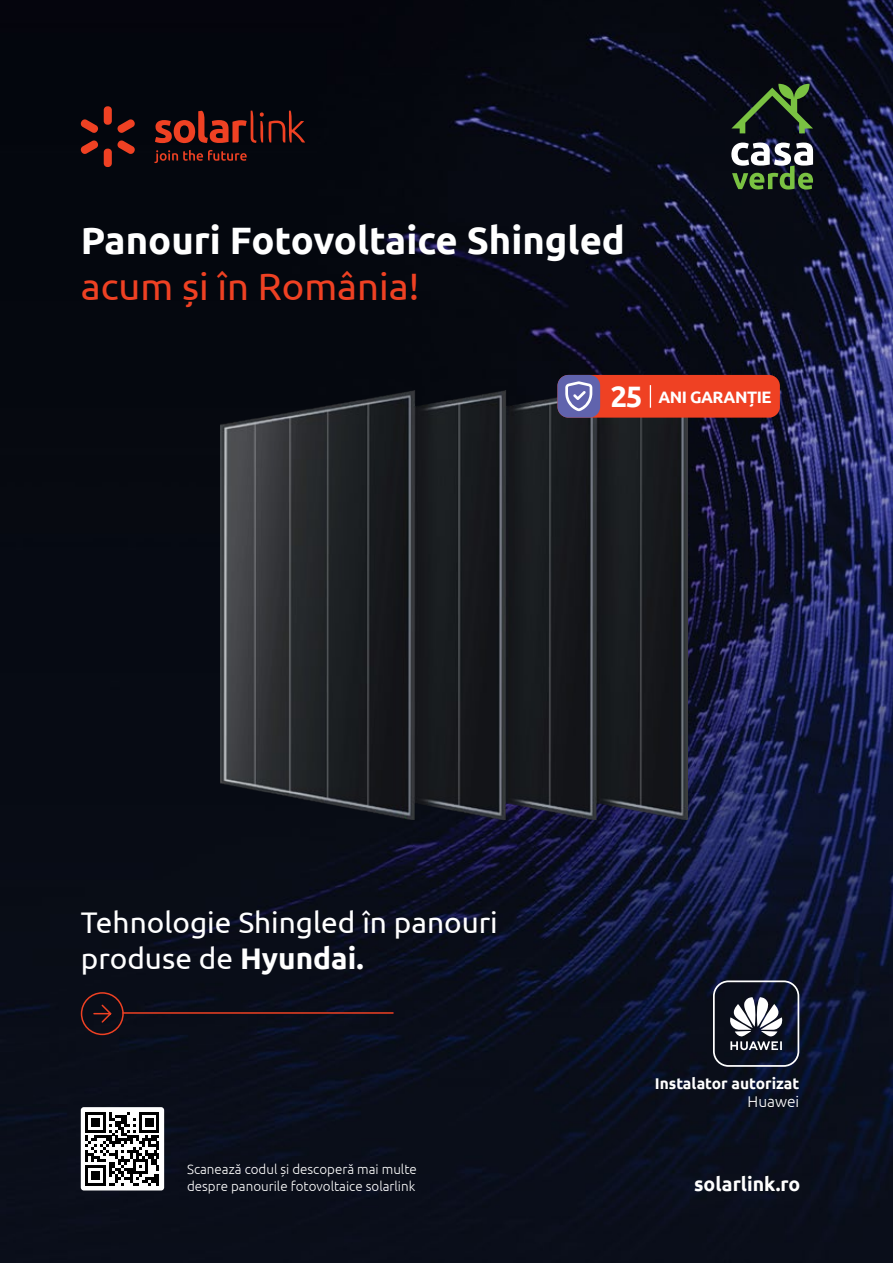
<style>
.page{position:relative;width:893px;height:1263px;background:#fff}
.page>*{position:absolute;margin:0;border:0;box-sizing:border-box;transform-origin:0 0}
.t1{font:700 38.1px "Ubuntu";color:#fff}
.t2{font:38.1px "Ubuntu";color:#ef4123}
.t3{font:29.85px/35.7px "Ubuntu";color:#fff}
.t4{font:700 19.5px "Ubuntu";color:#fff}
.t5{font:700 16.5px "Ubuntu";letter-spacing:-.03em;color:#fff}
.t6{font:700 15.45px "Ubuntu";color:#fff}
.t7{font:300 15.45px "Ubuntu";color:#fff}
.t8{font:300 13.35px/16px "Ubuntu";color:#fff}
.s1{font-size:29.55px}
.s2{font-weight:700}
</style>
<div class="page">
<img style="left:0;top:0;width:893px;height:1263px">
<img style="left:221px;top:390px;width:466px;height:429px">
<div style="left:104px;top:106px;width:8px;height:19px;background:#ef4123;border-radius:4px"></div>
<div style="left:104px;top:149px;width:8px;height:18px;background:#ef4123;border-radius:4px"></div>
<svg style="left:117px;top:119px;width:18px;height:14px"></svg>
<svg style="left:80px;top:140px;width:19px;height:14px"></svg>
<svg style="left:80px;top:119px;width:19px;height:14px"></svg>
<svg style="left:117px;top:140px;width:18px;height:14px"></svg>
<svg style="left:155px;top:110px;width:150px;height:33px"></svg>
<svg style="left:154px;top:150px;width:93px;height:13px"></svg>
<div style="left:557px;top:375px;width:223px;height:43px;background:#ef4123;border-radius:11px"></div>
<div style="left:557px;top:375px;width:43px;height:43px;background:#6063ad;border-radius:11px"></div>
<svg style="left:565px;top:381px;width:27px;height:30px"></svg>
<svg style="left:650px;top:385px;width:1px;height:23px"></svg>
<hr style="left:122px;top:1012px;width:272px;height:2px;background:#ef4123">
<svg style="left:80px;top:991px;width:45px;height:45px"></svg>
<div style="left:81px;top:1107px;width:83px;height:83px;background:#fff;border-radius:3px"></div>
<svg style="left:85px;top:1112px;width:74px;height:74px"></svg>
<svg style="left:731px;top:84px;width:82px;height:49px"></svg>
<svg style="left:731px;top:143px;width:82px;height:47px"></svg>
<div style="left:713px;top:980px;width:86px;height:87px;border:2px solid #fff;border-radius:15px"></div>
<svg style="left:729px;top:997px;width:53px;height:53px"></svg>
<h1 class="t1" style="left:81px;top:217px;width:546px">Panouri Fotovoltaice Shingled</h1>
<h1 class="t2" style="left:81px;top:263px;width:340px">acum și în România!</h1>
<p class="t5" style="left:610px;top:387px;width:163px"><span class="s1">25</span> ANI GARANȚIE</p>
<h2 class="t3" style="left:81px;top:904px;width:419px">Tehnologie Shingled în panouri produse de <span class="s2">Hyundai.</span></h2>
<p class="t8" style="left:187px;top:1161px;width:231px">Scanează codul și descoperă mai multe despre panourile fotovoltaice solarlink</p>
<p class="t6" style="left:655px;top:1074px;width:146px">Instalator autorizat</p>
<p class="t7" style="left:748px;top:1092px;width:53px">Huawei</p>
<h3 class="t4" style="left:694px;top:1172px;width:108px">solarlink.ro</h3>
</div>
